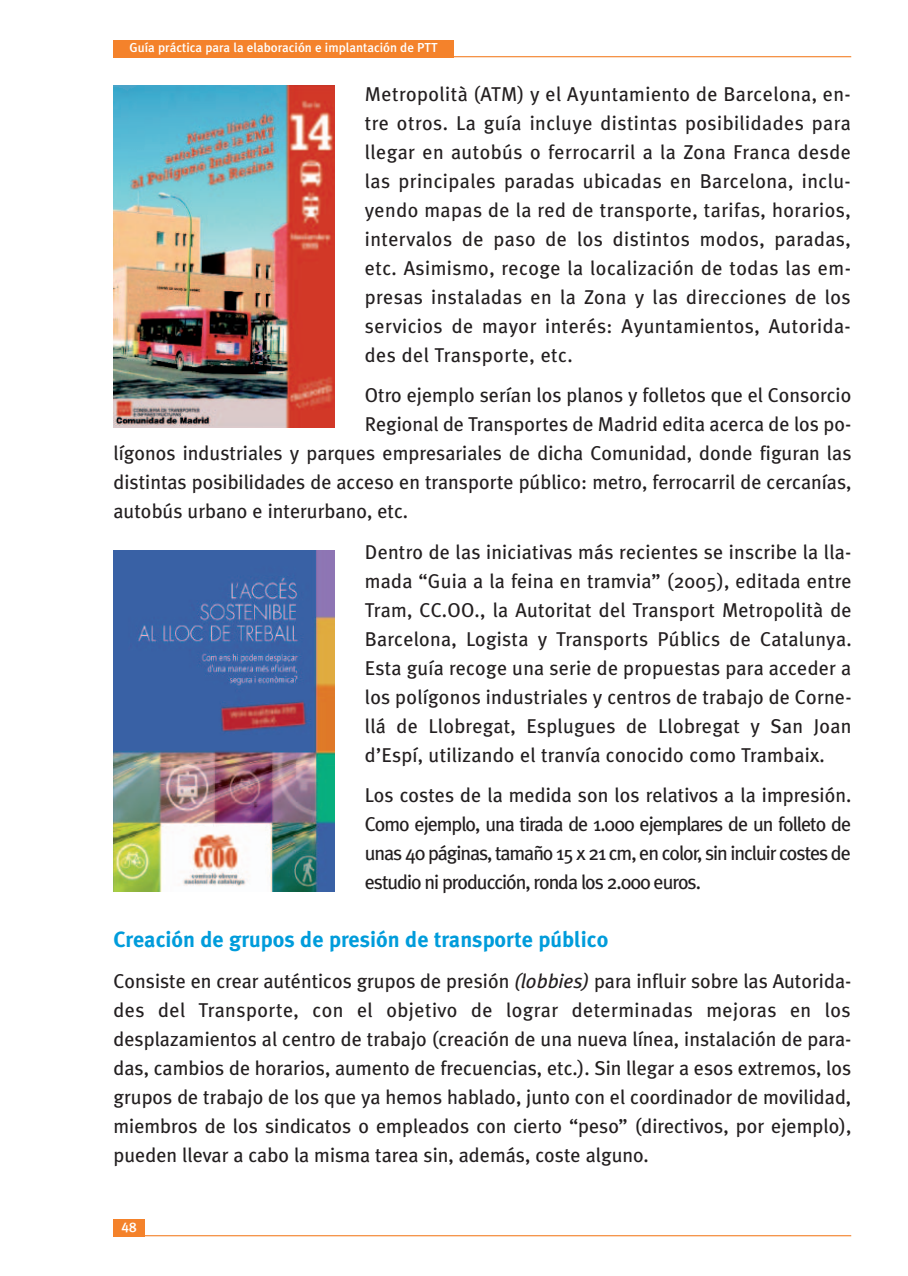
<style>
.page{position:relative;width:908px;height:1276px;background:#fff}
.page>*{position:absolute;margin:0;border:0;box-sizing:border-box;transform-origin:0 0}
.t1{font:700 22px "Meta Plus";color:#009cdb}
.t2{font:20px/29px "Meta Plus";color:#231f20;text-align:justify}
.t3{font:14px "Meta Plus Medium Caps";color:#fff}
.t4{font:500 13px "Meta Plus";color:#fff}
.s1{font-style:italic}
</style>
<div class="page">
<hr style="left:113px;top:1235px;width:737px;height:1px;background:#f4822b">
<div style="left:113px;top:1219px;width:32px;height:17px;background:#f4822b"></div>
<hr style="left:113px;top:56px;width:737px;height:1px;background:#f4822b">
<div style="left:113px;top:40px;width:341px;height:17px;background:#f4822b"></div>
<img style="left:113px;top:550px;width:221px;height:342px">
<img style="left:113px;top:85px;width:221px;height:343px">
<p class="t4" style="left:129px;top:40px;width:310px">Guía práctica para la elaboración e implantación de PTT</p>
<p class="t2" style="left:364px;top:79px;width:487px">Metropolità (ATM) y el Ayuntamiento de Barcelona, en&shy;tre otros. La guía incluye distintas posibilidades para llegar en autobús o ferrocarril a la Zona Franca desde las principales paradas ubicadas en Barcelona, inclu&shy;yendo mapas de la red de transporte, tarifas, horarios, intervalos de paso de los distintos modos, paradas, etc. Asimismo, recoge la localización de todas las em&shy;presas instaladas en la Zona y las direcciones de los servicios de mayor interés: Ayuntamientos, Autorida&shy;des del Transporte, etc.</p>
<p class="t2" style="left:364px;top:381px;width:488px">Otro ejemplo serían los planos y folletos que el Consorcio</p>
<p class="t2" style="left:364px;top:410px;width:488px">Regional de Transportes de Madrid edita acerca de los po-</p>
<p class="t2" style="left:113px;top:439px;width:739px">lígonos industriales y parques empresariales de dicha Comunidad, donde figuran las</p>
<p class="t2" style="left:113px;top:468px;width:739px">distintas posibilidades de acceso en transporte público: metro, ferrocarril de cercanías,</p>
<p class="t2" style="left:113px;top:497px;width:296px">autobús urbano e interurbano, etc.</p>
<p class="t2" style="left:364px;top:537px;width:488px">Dentro de las iniciativas más recientes se inscribe la lla&shy;mada “Guia a la feina en tramvia” (2005), editada entre Tram, CC.OO., la Autoritat del Transport Metropolità de Barcelona, Logista y Transports Públics de Catalunya.<br>Esta guía recoge una serie de propuestas para acceder a los polígonos industriales y centros de trabajo de Corne&shy;llá de Llobregat, Esplugues de Llobregat y San Joan d’Espí, utilizando el tranvía conocido como Trambaix.</p>
<p class="t2" style="left:364px;top:780px;width:488px">Los costes de la medida son los relativos a la impresión.<br>Como ejemplo, una tirada de 1.000 ejemplares de un folleto de unas 40 páginas, tamaño 15 x 21 cm, en color, sin incluir costes de estudio ni producción, ronda los 2.000 euros.</p>
<p class="t1" style="left:113px;top:927px;width:496px">Creación de grupos de presión de transporte público</p>
<p class="t2" style="left:113px;top:966px;width:739px">Consiste en crear auténticos grupos de presión <span class="s1">(lobbies)</span> para influir sobre las Autorida&shy;des del Transporte, con el objetivo de lograr determinadas mejoras en los desplazamientos al centro de trabajo (creación de una nueva línea, instalación de para&shy;das, cambios de horarios, aumento de frecuencias, etc.). Sin llegar a esos extremos, los grupos de trabajo de los que ya hemos hablado, junto con el coordinador de movilidad, miembros de los sindicatos o empleados con cierto “peso” (directivos, por ejemplo), pueden llevar a cabo la misma tarea sin, además, coste alguno.</p>
<p class="t3" style="left:121px;top:1218px;width:17px">48</p>
</div>
